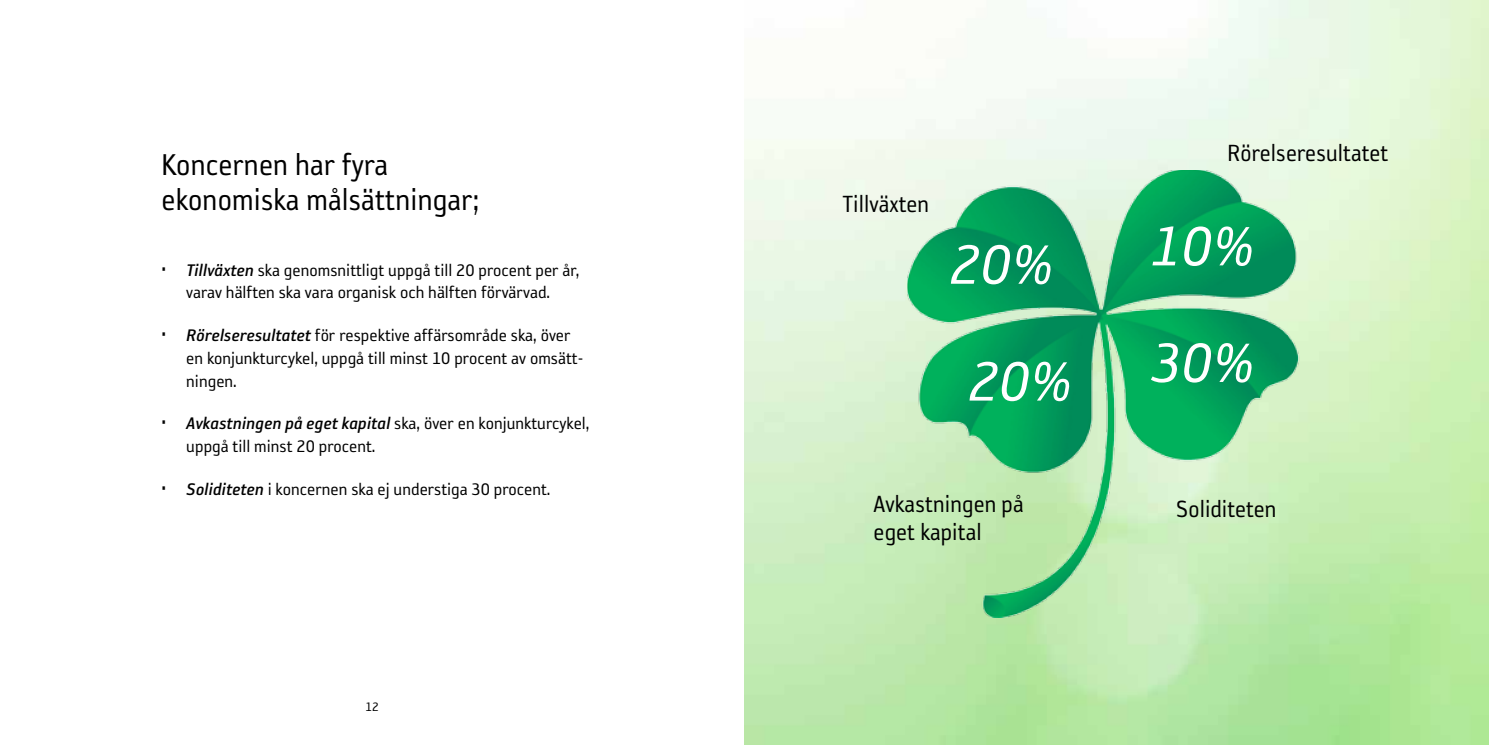
<style>
.page{position:relative;width:1489px;height:745px;background:#fff}
.page>*{position:absolute;margin:0;border:0;box-sizing:border-box;transform-origin:0 0}
.t1{font:italic 63.7px/125.8px "Reykjavik One OT A Gauge";color:#fff;text-align:right}
.t2{font:34.65px/35px "Reykjavik One OT A Gauge";letter-spacing:.005em;color:#000;scale:.95 1}
.t3{font:26.95px/28px "Reykjavik One OT A Gauge";letter-spacing:.005em;color:#000;scale:.95 1}
.t4{font:19.25px/22.8px "Reykjavik One OT A Gauge";color:#000}
.t5{font:14px "Reykjavik One OT A Gauge";color:#000}
.s1{font-family:"Reykjavik One OT B Gauge";font-style:italic}
</style>
<div class="page">
<img style="left:744px;top:0;width:744px;height:744px">
<img style="left:907px;top:170px;width:398px;height:447px">
<h2 class="t2" style="left:161px;top:147px;width:336px">Koncernen har fyra ekonomiska målsättningar;</h2>
<p class="t4" style="left:161px;top:258px;width:419px;text-align:center">• <span class="s1">Tillväxten</span> ska genomsnittligt uppgå till 20 procent per år, varav hälften ska vara organisk och hälften förvärvad.</p>
<p class="t4" style="left:186px;top:324px;width:398px;text-indent:-25px">• <span class="s1">Rörelseresultatet</span> för respektive affärsområde ska, över en konjunkturcykel, uppgå till minst 10 procent av omsätt&shy;ningen.</p>
<p class="t4" style="left:186px;top:412px;width:404px;text-indent:-25px">• <span class="s1">Avkastningen på eget kapital</span> ska, över en konjunkturcykel, uppgå till minst 20 procent.</p>
<p class="t4" style="left:161px;top:477px;width:390px">• <span class="s1">Soliditeten</span> i koncernen ska ej understiga 30 procent.</p>
<p class="t5" style="left:365px;top:699px;width:15px">12</p>
<h3 class="t3" style="left:842px;top:190px;width:93px">Tillväxten</h3>
<h3 class="t3" style="left:1227px;top:139px;width:171px">Rörelseresultatet</h3>
<h1 class="t1" style="left:967px;top:183px;width:288px">10%<br>20% 30%</h1>
<h1 class="t1" style="left:949px;top:202px;width:106px">20%</h1>
<h3 class="t3" style="left:873px;top:489px;width:160px">Avkastningen på eget kapital</h3>
<h3 class="t3" style="left:1176px;top:494px;width:107px">Soliditeten</h3>
</div>
